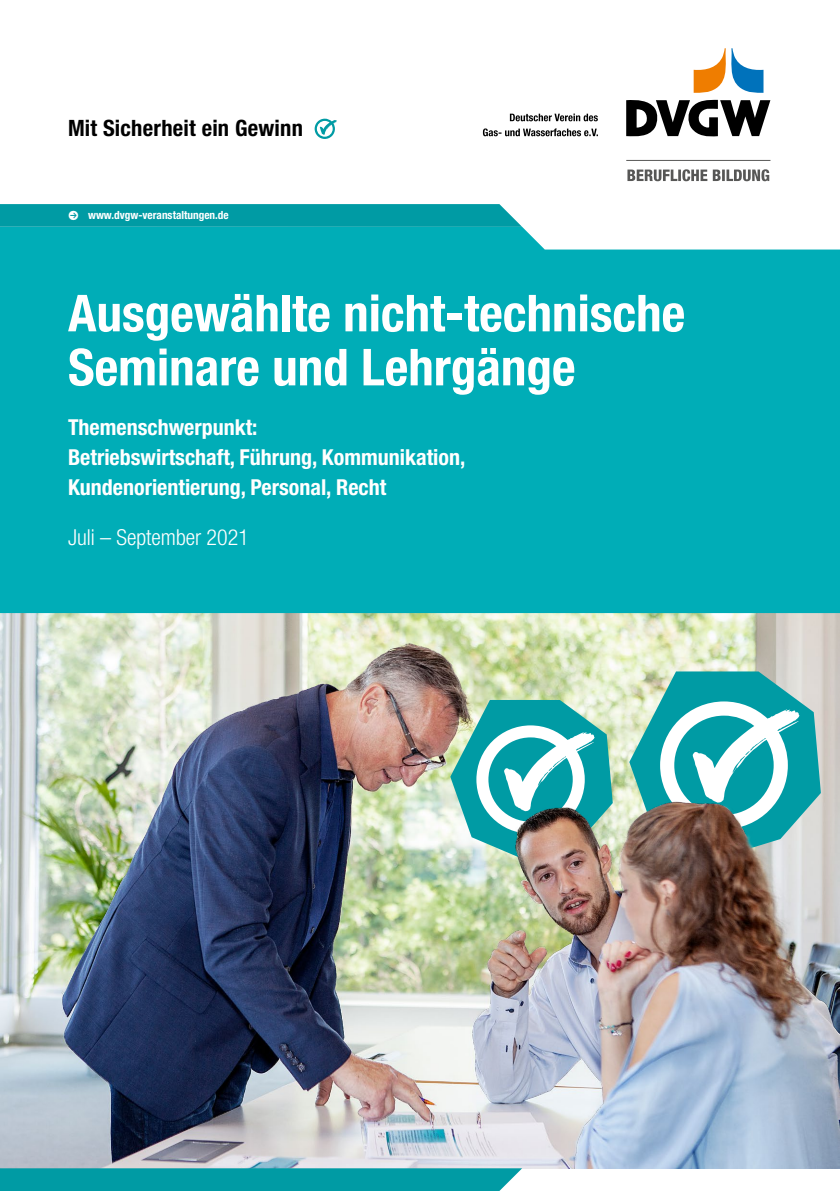
<style>
.page{position:relative;width:840px;height:1191px;background:#fff}
.page>*{position:absolute;margin:0;border:0;box-sizing:border-box;transform-origin:0 0}
.t1{font:700 condensed 51px/54px "Helvetica Neue LT Pro";color:#fff}
.t2{font:700 condensed 22.6px "Helvetica Neue LT Pro";letter-spacing:.01em;color:#000}
.t3{font:700 condensed 22px/30px "Helvetica Neue LT Pro";color:#fff}
.t4{font:300 condensed 22px "Helvetica Neue LT Pro";color:#fff}
.t5{font:700 condensed 11.2px "Helvetica Neue LT Pro";color:#fff}
</style>
<div class="page">
<img style="left:0;top:613px;width:839px;height:25px">
<div style="left:0;top:1168px;width:522px;height:23px;background:#009ba4"></div>
<svg style="left:0;top:204px;width:522px;height:23px;background:#079ea6"></svg>
<svg style="left:627px;top:169px;width:141px;height:12px"></svg>
<svg style="left:693px;top:48px;width:70px;height:45px"></svg>
<svg style="left:626px;top:100px;width:144px;height:37px"></svg>
<hr style="left:626px;top:160px;width:144px;height:1px;background:#575756">
<svg style="left:482px;top:128px;width:115px;height:8px"></svg>
<svg style="left:509px;top:114px;width:88px;height:7px"></svg>
<svg style="left:314px;top:119px;width:22px;height:20px"></svg>
<div style="left:0;top:227px;width:839px;height:386px;background:#00adb7"></div>
<img style="left:0;top:638px;width:839px;height:530px">
<p class="t2" style="left:68px;top:114px;width:236px">Mit Sicherheit ein Gewinn</p>
<p class="t5" style="left:68px;top:208px;width:162px">● www.dvgw-veranstaltungen.de</p>
<h1 class="t1" style="left:68px;top:285px;width:618px">Ausgewählte nicht-technische<br>Seminare und Lehrgänge</h1>
<p class="t3" style="left:68px;top:412px;width:398px">Themenschwerpunkt:<br>Betriebswirtschaft, Führung, Kommunikation,<br>Kundenorientierung, Personal, Recht</p>
<p class="t4" style="left:68px;top:524px;width:182px">Juli – September 2021</p>
</div>
